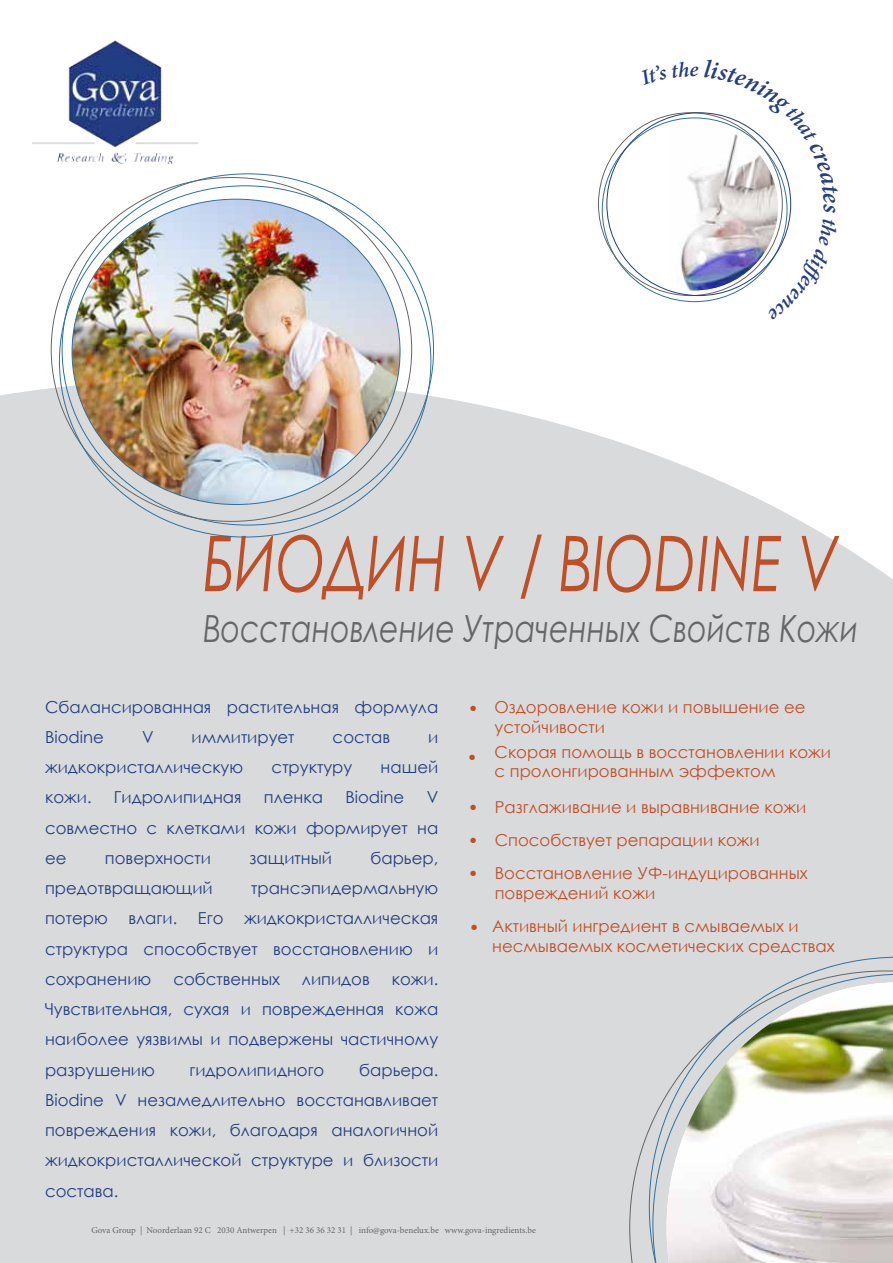
<style>
.page{position:relative;width:893px;height:1263px;background:#fff}
.page>*{position:absolute;margin:0;border:0;box-sizing:border-box;transform-origin:0 0}
.t1{font:italic 76.95px "Century Gothic";color:#bf4f27;scale:.74 1}
.t2{font:italic 37.5px "Century Gothic";color:#666667;scale:.8 1}
.t3{font:italic 600 25.5px "Minion Pro";color:#243e81}
.t4{font:18px "Century Gothic";color:#bf4f27}
.t5{font:16.5px/30.3px "Century Gothic";color:#243e81;text-align:justify}
.t6{font:16.5px/19.8px "Century Gothic";color:#bf4f27}
.t7{font:9px "Minion Pro";color:#666667}
.s1{font-size:18px}
</style>
<div class="page">
<div style="left:0;top:378px;width:893px;height:885px;background:#d9dadc"></div>
<img style="left:32px;top:40px;width:166px;height:123px">
<div style="left:629px;top:970px;width:20px;height:293px;background:#d9dadc"></div>
<svg style="left:649px;top:957px;width:244px;height:306px"></svg>
<img style="left:652px;top:974px;width:241px;height:289px">
<img style="left:670px;top:204px;width:107px;height:87px">
<img style="left:72px;top:199px;width:328px;height:305px">
<svg style="left:639px;top:112px;width:153px;height:92px"></svg>
<svg style="left:767px;top:219px;width:23px;height:72px"></svg>
<h3 class="t3" style="left:850px;top:204px;width:11px;rotate:90deg">s</h3>
<h1 class="t1" style="left:203px;top:510px;width:859px">БИОДИН V / BIODINE V</h1>
<h2 class="t2" style="left:203px;top:602px;width:820px">Восстановление Утраченных Свойств Кожи</h2>
<p class="t5" style="left:45px;top:691px;width:395px">Сбалансированная растительная формула<br>Biodine</p>
<p class="t6" style="left:495px;top:697px;width:312px;text-indent:-27px"><span class="s1">•</span> Оздоровление кожи и повышение ее устойчивости</p>
<p class="t4" style="left:467px;top:744px;width:12px">•</p>
<p class="t5" style="left:142px;top:722px;width:13px">V</p>
<p class="t5" style="left:192px;top:722px;width:104px">иммитирует</p>
<p class="t5" style="left:333px;top:722px;width:59px">состав</p>
<p class="t5" style="left:428px;top:722px;width:12px">и</p>
<p class="t5" style="left:45px;top:752px;width:200px">жидкокристаллическую</p>
<p class="t5" style="left:272px;top:752px;width:82px">структуру</p>
<p class="t5" style="left:381px;top:752px;width:59px">нашей</p>
<p class="t5" style="left:45px;top:782px;width:48px">кожи.</p>
<p class="t5" style="left:114px;top:782px;width:129px">Гидролипидная</p>
<p class="t5" style="left:264px;top:782px;width:61px">пленка</p>
<p class="t5" style="left:345px;top:782px;width:60px">Biodine</p>
<p class="t6" style="left:495px;top:741px;width:338px">Скорая помощь в восстановлении кожи с пролонгированным эффектом</p>
<p class="t5" style="left:45px;top:782px;width:395px;text-indent:382px">V совместно с клетками кожи формирует на ее</p>
<p class="t6" style="left:468px;top:797px;width:340px"><span class="s1">•</span> Разглаживание и выравнивание кожи</p>
<p class="t6" style="left:468px;top:830px;width:294px"><span class="s1">•</span> Способствует репарации кожи</p>
<p class="t6" style="left:495px;top:863px;width:314px;text-indent:-27px"><span class="s1">•</span> Восстановление УФ-индуцированных повреждений кожи</p>
<p class="t4" style="left:469px;top:914px;width:12px">•</p>
<p class="t5" style="left:105px;top:843px;width:108px">поверхности</p>
<p class="t5" style="left:250px;top:843px;width:84px">защитный</p>
<p class="t5" style="left:370px;top:843px;width:69px">барьер,</p>
<p class="t5" style="left:45px;top:873px;width:169px">предотвращающий</p>
<p class="t5" style="left:45px;top:873px;width:395px;text-indent:206px">трансэпидермальную потерю влаги. Его жидкокристаллическая структура способствует восстановлению и сохранению</p>
<p class="t6" style="left:492px;top:916px;width:344px">Активный ингредиент в смываемых и несмываемых косметических средствах</p>
<p class="t5" style="left:173px;top:963px;width:108px">собственных</p>
<p class="t5" style="left:302px;top:963px;width:69px">липидов</p>
<p class="t5" style="left:45px;top:963px;width:395px;text-indent:347px">кожи.<br>Чувствительная, сухая и поврежденная кожа наиболее уязвимы и подвержены частичному разрушению</p>
<p class="t5" style="left:45px;top:1054px;width:395px;text-indent:314px">барьера.<br>Biodine V незамедлительно восстанавливает повреждения кожи, благодаря аналогичной жидкокристаллической структуре и близости состава.</p>
<p class="t7" style="left:91px;top:1224px;width:446px">Gova Group | Noorderlaan 92 C 2030 Antwerpen | +32 36 36 32 31 | info@gova-benelux.be www.gova-ingredients.be</p>
<p class="t5" style="left:190px;top:1054px;width:136px">гидролипидного</p>
</div>
